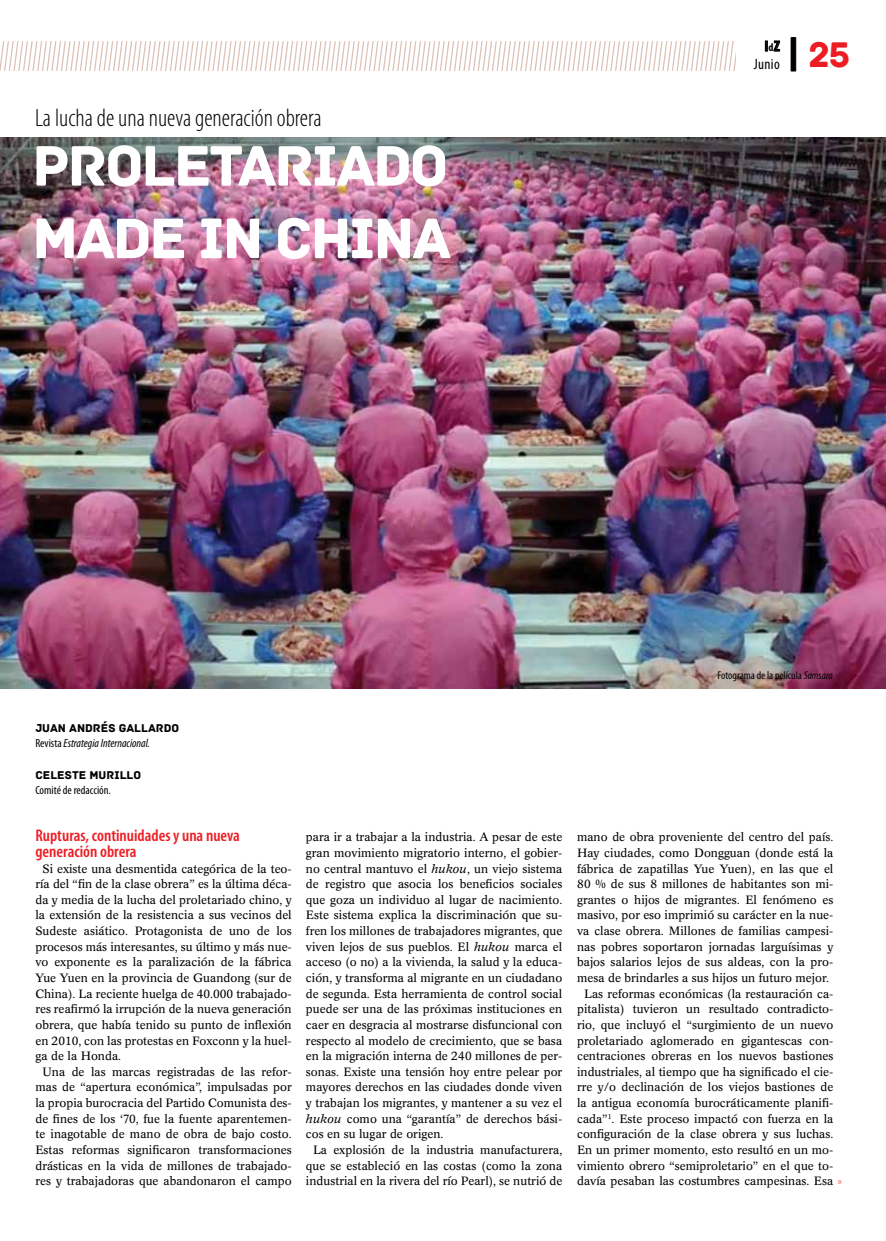
<style>
.page{position:relative;width:886px;height:1241px;background:#fff}
.page>*{position:absolute;margin:0;border:0;box-sizing:border-box;transform-origin:0 0}
.t1{font:60px/72.5px "Archive";letter-spacing:-.04em;color:#fff}
.t2{font:37.5px "Archive";color:#ed1d24}
.t3{font:300 condensed 25px "Myriad Pro";color:#000}
.t4{font:600 condensed 16.88px/15.6px "Myriad Pro";color:#ed1d24}
.t5{font:condensed 15px/18px "Myriad Pro";letter-spacing:.025em;color:#000;text-align:right}
.t6{font:11.88px "Concorde BE";color:#000}
.t7{font:11.88px "Archive";color:#000}
.t8{font:italic condensed 11.88px "Myriad Pro";color:#000}
.t9{font:condensed 11.88px "Myriad Pro";color:#000}
.t10{font:condensed 11.25px "Myriad Pro";color:#000}
.s1{font-weight:700}
.s2{font-weight:700;font-size:11.25px}
.s3{font-family:"Signika";font-weight:700;color:#000}
.s4{font-style:italic}
.s5{font-style:normal}
.s6{font-family:"Myriad Pro";font-weight:300;font-stretch:condensed;color:#ed1d24}
</style>
<div class="page">
<svg style="left:0;top:41px;width:767px;height:30px"></svg>
<svg style="left:773px;top:40px;width:7px;height:12px"></svg>
<img style="left:0;top:138px;width:886px;height:550px">
<h3 class="t3" style="left:35px;top:104px;width:288px">La lucha de una nueva generación obrera</h3>
<h1 class="t1" style="left:32px;top:130px;width:421px">PROLETARIADO<br>MADE IN CHINA</h1>
<p class="t5" style="left:754px;top:37px;width:28px"><span class="s1">I</span><span class="s2">d</span><span class="s1">Z<br></span>Junio</p>
<h2 class="t2" style="left:788px;top:33px;width:64px"><span class="s3">|</span> 25</h2>
<p class="t10" style="left:717px;top:669px;width:117px">Fotograma de la película <span class="s4">Samsara</span></p>
<p class="t7" style="left:35px;top:720px;width:145px">JUAN ANDRÉS GALLARDO</p>
<p class="t8" style="left:35px;top:737px;width:116px"><span class="s5">Revista</span> Estrategia Internacional.</p>
<p class="t7" style="left:35px;top:767px;width:107px">CELESTE MURILLO</p>
<p class="t9" style="left:35px;top:783px;width:77px">Comité de redacción.</p>
<h3 class="t4" style="left:35px;top:828px;width:206px">Rupturas, continuidades y una nueva generación obrera</h3>
<p class="t6" style="left:43px;top:861px;width:251px">Si existe una desmentida categórica de la teo-</p>
<p class="t6" style="left:35px;top:877px;width:258px">ría del “fin de la clase obrera” es la última déca-</p>
<p class="t6" style="left:35px;top:892px;width:258px">da y media de la lucha del proletariado chino, y</p>
<p class="t6" style="left:35px;top:908px;width:258px">la extensión de la resistencia a sus vecinos del</p>
<p class="t6" style="left:35px;top:924px;width:258px">Sudeste asiático. Protagonista de uno de los</p>
<p class="t6" style="left:35px;top:939px;width:258px">procesos más interesantes, su último y más nue-</p>
<p class="t6" style="left:35px;top:955px;width:258px">vo exponente es la paralización de la fábrica</p>
<p class="t6" style="left:35px;top:970px;width:258px">Yue Yuen en la provincia de Guandong (sur de</p>
<p class="t6" style="left:35px;top:986px;width:258px">China). La reciente huelga de 40.000 trabajado-</p>
<p class="t6" style="left:35px;top:1002px;width:258px">res reafirmó la irrupción de la nueva generación</p>
<p class="t6" style="left:35px;top:1017px;width:258px">obrera, que había tenido su punto de inflexión</p>
<p class="t6" style="left:35px;top:1033px;width:258px">en 2010, con las protestas en Foxconn y la huel-</p>
<p class="t6" style="left:35px;top:1049px;width:87px">ga de la Honda.</p>
<p class="t6" style="left:43px;top:1064px;width:251px">Una de las marcas registradas de las refor-</p>
<p class="t6" style="left:35px;top:1080px;width:258px">mas de “apertura económica”, impulsadas por</p>
<p class="t6" style="left:35px;top:1095px;width:258px">la propia burocracia del Partido Comunista des-</p>
<p class="t6" style="left:35px;top:1111px;width:258px">de fines de los ‘70, fue la fuente aparentemen-</p>
<p class="t6" style="left:35px;top:1127px;width:258px">te inagotable de mano de obra de bajo costo.</p>
<p class="t6" style="left:35px;top:1142px;width:258px">Estas reformas significaron transformaciones</p>
<p class="t6" style="left:35px;top:1158px;width:258px">drásticas en la vida de millones de trabajado-</p>
<p class="t6" style="left:35px;top:1174px;width:258px">res y trabajadoras que abandonaron el campo</p>
<p class="t6" style="left:306px;top:830px;width:258px">para ir a trabajar a la industria. A pesar de este</p>
<p class="t6" style="left:306px;top:845px;width:258px">gran movimiento migratorio interno, el gobier-</p>
<p class="t6" style="left:306px;top:861px;width:258px">no central mantuvo el <span class="s4">hukou</span>, un viejo sistema</p>
<p class="t6" style="left:306px;top:877px;width:258px">de registro que asocia los beneficios sociales</p>
<p class="t6" style="left:306px;top:892px;width:258px">que goza un individuo al lugar de nacimiento.</p>
<p class="t6" style="left:306px;top:908px;width:258px">Este sistema explica la discriminación que su-</p>
<p class="t6" style="left:306px;top:924px;width:258px">fren los millones de trabajadores migrantes, que</p>
<p class="t6" style="left:306px;top:939px;width:258px">viven lejos de sus pueblos. El <span class="s4">hukou</span> marca el</p>
<p class="t6" style="left:306px;top:955px;width:258px">acceso (o no) a la vivienda, la salud y la educa-</p>
<p class="t6" style="left:306px;top:970px;width:258px">ción, y transforma al migrante en un ciudadano</p>
<p class="t6" style="left:306px;top:986px;width:258px">de segunda. Esta herramienta de control social</p>
<p class="t6" style="left:306px;top:1002px;width:258px">puede ser una de las próximas instituciones en</p>
<p class="t6" style="left:306px;top:1017px;width:258px">caer en desgracia al mostrarse disfuncional con</p>
<p class="t6" style="left:306px;top:1033px;width:258px">respecto al modelo de crecimiento, que se basa</p>
<p class="t6" style="left:306px;top:1049px;width:258px">en la migración interna de 240 millones de per-</p>
<p class="t6" style="left:306px;top:1064px;width:258px">sonas. Existe una tensión hoy entre pelear por</p>
<p class="t6" style="left:306px;top:1080px;width:258px">mayores derechos en las ciudades donde viven</p>
<p class="t6" style="left:306px;top:1095px;width:258px">y trabajan los migrantes, y mantener a su vez el</p>
<p class="t6" style="left:306px;top:1111px;width:258px"><span class="s4">hukou</span> como una “garantía” de derechos bási-</p>
<p class="t6" style="left:306px;top:1127px;width:139px">cos en su lugar de origen.</p>
<p class="t6" style="left:313px;top:1142px;width:251px">La explosión de la industria manufacturera,</p>
<p class="t6" style="left:306px;top:1158px;width:258px">que se estableció en las costas (como la zona</p>
<p class="t6" style="left:306px;top:1174px;width:258px">industrial en la rivera del río Pearl), se nutrió de</p>
<p class="t6" style="left:577px;top:830px;width:258px">mano de obra proveniente del centro del país.</p>
<p class="t6" style="left:577px;top:845px;width:258px">Hay ciudades, como Dongguan (donde está la</p>
<p class="t6" style="left:577px;top:861px;width:258px">fábrica de zapatillas Yue Yuen), en las que el</p>
<p class="t6" style="left:577px;top:877px;width:258px">80 % de sus 8 millones de habitantes son mi-</p>
<p class="t6" style="left:577px;top:892px;width:258px">grantes o hijos de migrantes. El fenómeno es</p>
<p class="t6" style="left:577px;top:908px;width:258px">masivo, por eso imprimió su carácter en la nue-</p>
<p class="t6" style="left:577px;top:924px;width:258px">va clase obrera. Millones de familias campesi-</p>
<p class="t6" style="left:577px;top:939px;width:258px">nas pobres soportaron jornadas larguísimas y</p>
<p class="t6" style="left:577px;top:955px;width:258px">bajos salarios lejos de sus aldeas, con la pro-</p>
<p class="t6" style="left:577px;top:970px;width:254px">mesa de brindarles a sus hijos un futuro mejor.</p>
<p class="t6" style="left:584px;top:986px;width:251px">Las reformas económicas (la restauración ca-</p>
<p class="t6" style="left:577px;top:1002px;width:258px">pitalista) tuvieron un resultado contradicto-</p>
<p class="t6" style="left:577px;top:1017px;width:258px">rio, que incluyó el “surgimiento de un nuevo</p>
<p class="t6" style="left:577px;top:1033px;width:258px">proletariado aglomerado en gigantescas con-</p>
<p class="t6" style="left:577px;top:1049px;width:258px">centraciones obreras en los nuevos bastiones</p>
<p class="t6" style="left:577px;top:1064px;width:258px">industriales, al tiempo que ha significado el cie-</p>
<p class="t6" style="left:577px;top:1080px;width:258px">rre y/o declinación de los viejos bastiones de</p>
<p class="t6" style="left:577px;top:1095px;width:258px">la antigua economía burocráticamente planifi-</p>
<p class="t6" style="left:577px;top:1111px;width:258px">cada”<sup>1</sup>. Este proceso impactó con fuerza en la</p>
<p class="t6" style="left:577px;top:1127px;width:258px">configuración de la clase obrera y sus luchas.</p>
<p class="t6" style="left:577px;top:1142px;width:258px">En un primer momento, esto resultó en un mo-</p>
<p class="t6" style="left:577px;top:1158px;width:258px">vimiento obrero “semiproletario” en el que to-</p>
<p class="t6" style="left:577px;top:1174px;width:266px">davía pesaban las costumbres campesinas. Esa <span class="s6">»</span></p>
</div>
